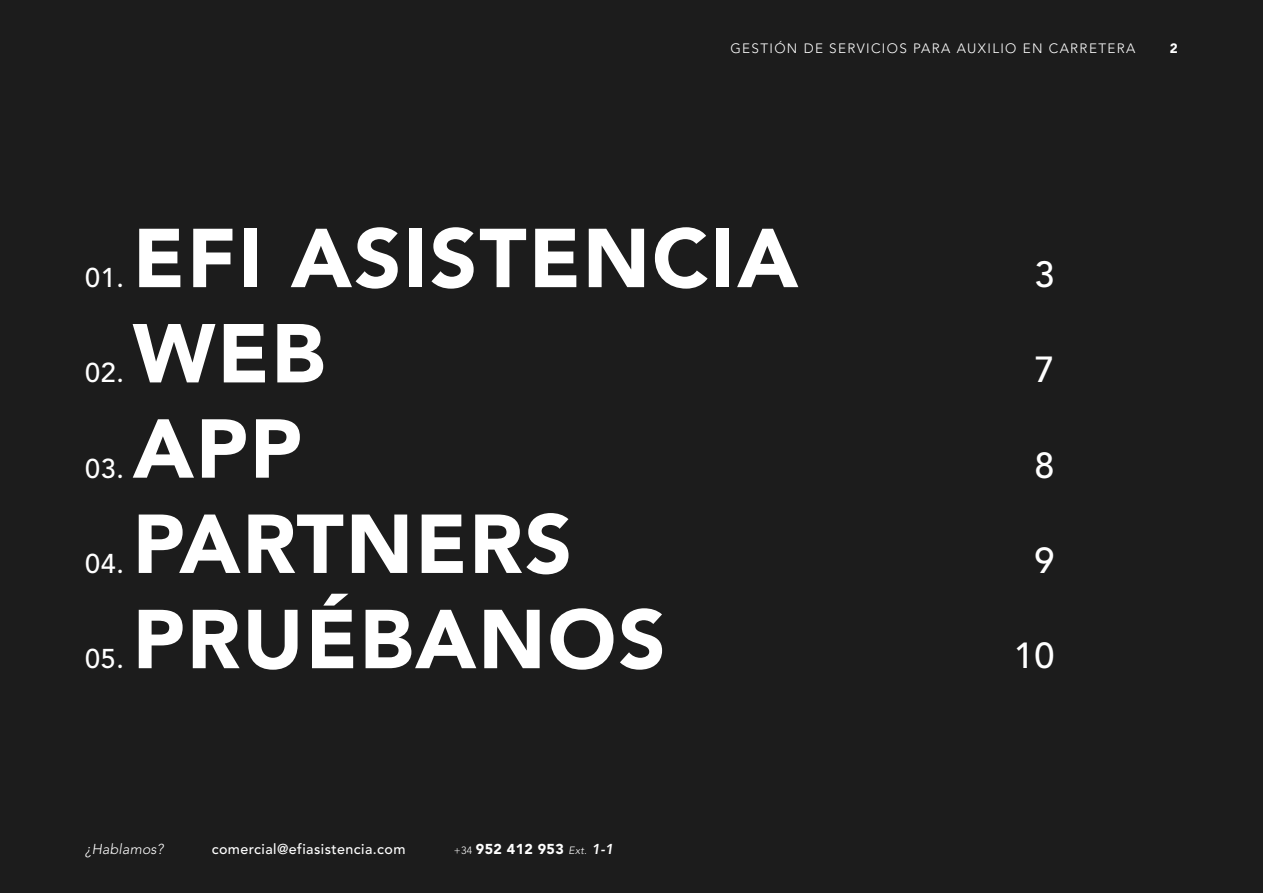
<style>
.page{position:relative;width:1263px;height:893px;background:#1c1c1c}
.page>*{position:absolute;margin:0;border:0;box-sizing:border-box;transform-origin:0 0}
.t1{font:900 82.5px "Avenir LT Std";letter-spacing:.025em;color:#fff}
.t2{font:500 36px "Avenir LT Std";color:#fff}
.t3{font:500 27px "Avenir LT Std";letter-spacing:.025em;color:#fff}
.t4{font:500 14.25px "Avenir LT Std";letter-spacing:.03em;color:#fff}
.t5{font:900 14.25px "Avenir LT Std";letter-spacing:.025em;color:#fff}
.t6{font:italic 300 14.25px "Avenir LT Std";letter-spacing:.01em;color:#fff}
.t7{font:300 13.5px "Avenir LT Std";letter-spacing:.1em;color:#fff}
.t8{font:900 13.5px "Avenir LT Std";color:#fff}
.s1{font-weight:300;font-size:10.5px}
.s2{font-weight:300;font-style:italic;font-size:10.5px}
.s3{font-weight:800;font-style:italic}
</style>
<div class="page">
<p class="t7" style="left:730px;top:40px;width:407px">GESTIÓN DE SERVICIOS PARA AUXILIO EN CARRETERA</p>
<p class="t8" style="left:1170px;top:40px;width:9px">2</p>
<h3 class="t3" style="left:85px;top:262px;width:40px">01.</h3>
<h1 class="t1" style="left:133px;top:209px;width:667px">EFI ASISTENCIA</h1>
<h3 class="t3" style="left:85px;top:357px;width:40px">02.</h3>
<h1 class="t1" style="left:133px;top:304px;width:194px">WEB</h1>
<h3 class="t3" style="left:85px;top:453px;width:40px">03.</h3>
<h1 class="t1" style="left:133px;top:399px;width:171px">APP</h1>
<h3 class="t3" style="left:85px;top:548px;width:40px">04.</h3>
<h3 class="t3" style="left:85px;top:643px;width:40px">05.</h3>
<h1 class="t1" style="left:133px;top:494px;width:441px">PARTNERS</h1>
<h1 class="t1" style="left:133px;top:590px;width:534px">PRUÉBANOS</h1>
<h2 class="t2" style="left:1034px;top:254px;width:22px">3</h2>
<h2 class="t2" style="left:1034px;top:349px;width:22px">7</h2>
<h2 class="t2" style="left:1034px;top:444px;width:22px">8</h2>
<h2 class="t2" style="left:1034px;top:540px;width:22px">9</h2>
<h2 class="t2" style="left:1014px;top:635px;width:42px">10</h2>
<p class="t6" style="left:85px;top:841px;width:80px">¿Hablamos?</p>
<p class="t4" style="left:212px;top:841px;width:195px">comercial@efiasistencia.com</p>
<p class="t5" style="left:454px;top:841px;width:161px"><span class="s1">+34</span> 952 412 953 <span class="s2">Ext.</span> <span class="s3">1-1</span></p>
</div>
